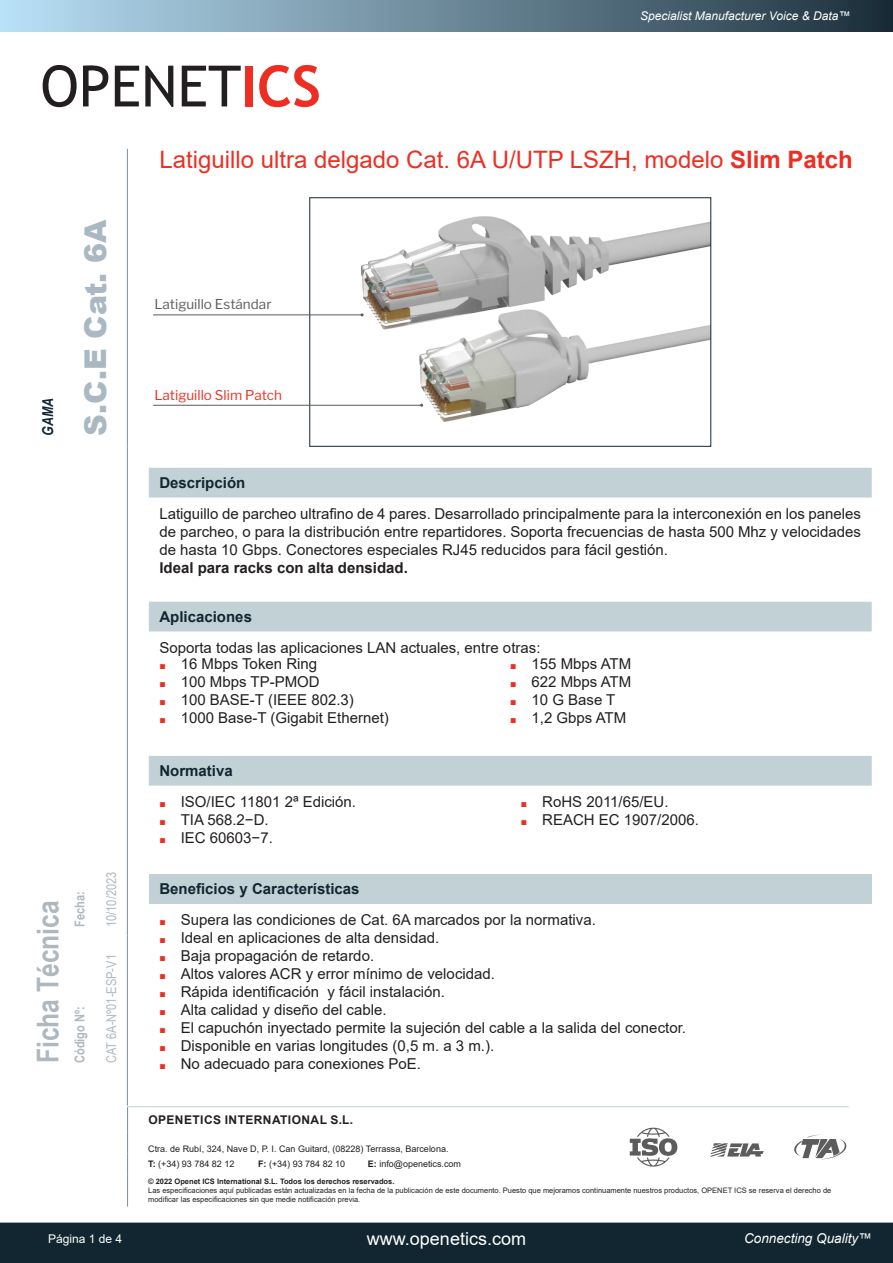
<style>
.page{position:relative;width:893px;height:1263px;background:#fff}
.page>*{position:absolute;margin:0;border:0;box-sizing:border-box;transform-origin:0 0}
.t1{font:57px "Trebuchet MS";color:#231f20}
.t2{font:700 30px "Arial Narrow";color:#aeb8be}
.t3{font:900 30px "Arial";color:#aab8c1}
.t4{font:24px "Arial";color:#ee2e22}
.t5{font:18px "Arial";color:#fff}
.t6{font:15px/18px "Arial";color:#231f20;text-align:justify}
.t7{font:700 15px "Arial";color:#122632}
.t8{font:700 15px "Arial";color:#231f20}
.t9{font:italic 700 15px "Arial Narrow";color:#122632}
.t10{font:13.5px "Arial Narrow";color:#aeb8be}
.t11{font:13.5px "Libre Franklin";color:#ee2e22}
.t12{font:italic 13.5px "Arial";color:#fff}
.t13{font:13.5px "Libre Franklin";color:#5c5c5c}
.t14{font:700 13.5px "Arial Narrow";color:#aeb8be}
.t15{font:italic 12px "Arial";color:#fff}
.t16{font:700 12px "Arial";letter-spacing:.035em;color:#231f20}
.t17{font:12px "Arial";color:#fff}
.t18{font:9px "Arial";color:#231f20}
.t19{font:7.5px/9px "Arial";color:#231f20}
.t20{font:700 7.5px "Arial";color:#231f20}
.s1{font-weight:700;color:#ee2e22}
.s2{font-weight:700}
.s3{font-size:10.5px;color:#ee2e22}
</style>
<div class="page">
<hr style="left:127px;top:149px;width:1px;height:297px;background:#7c8e9a">
<hr style="left:127px;top:446px;width:1px;height:489px;background:#7c8e9a">
<hr style="left:127px;top:935px;width:1px;height:171px;background:#7c8e9a">
<div style="left:0;top:0;width:893px;height:32px;background:linear-gradient(to right,#bae1f7,#1d303c)"></div>
<svg style="left:149px;top:468px;width:723px;height:318px"></svg>
<div style="left:149px;top:874px;width:723px;height:30px;background:#c2d1d5"></div>
<img style="left:312px;top:216px;width:397px;height:206px">
<div style="left:0;top:1222px;width:893px;height:41px;background:#122632"></div>
<hr style="left:127px;top:1175px;width:1px;height:31px;background:#7c8e9a">
<svg style="left:127px;top:1106px;width:21px;height:69px"></svg>
<hr style="left:148px;top:1106px;width:110px;height:1px;background:#c2d1d5">
<hr style="left:258px;top:1106px;width:110px;height:1px;background:#c2d1d5">
<hr style="left:368px;top:1106px;width:481px;height:1px;background:#c2d1d5">
<svg style="left:794px;top:1134px;width:52px;height:25px"></svg>
<svg style="left:710px;top:1143px;width:54px;height:13px"></svg>
<svg style="left:630px;top:1128px;width:47px;height:38px"></svg>
<hr style="left:153px;top:314px;width:209px;height:1px;background:#5c5c5c">
<hr style="left:153px;top:405px;width:269px;height:1px;background:#5c5c5c">
<p class="t1" style="left:40px;top:50px;width:282px">OPENET<span class="s1">ICS</span></p>
<p class="t15" style="left:640px;top:8px;width:212px">Specialist Manufacturer Voice &amp; Data™</p>
<p class="t9" style="left:37px;top:436px;width:39px;rotate:-90deg">GAMA</p>
<p class="t3" style="left:74px;top:436px;width:218px;rotate:-90deg">S.C.E Cat. 6A</p>
<p class="t2" style="left:25px;top:1063px;width:164px;rotate:-90deg">Ficha Técnica</p>
<p class="t14" style="left:69px;top:927px;width:37px;rotate:-90deg">Fecha:</p>
<p class="t14" style="left:69px;top:1063px;width:58px;rotate:-90deg">Código Nº:</p>
<p class="t10" style="left:102px;top:927px;width:57px;rotate:-90deg">10/10/2023</p>
<p class="t10" style="left:102px;top:1063px;width:110px;rotate:-90deg">CAT 6A-Nº01-ESP-V1</p>
<p class="t4" style="left:159px;top:143px;width:695px">Latiguillo ultra delgado Cat. 6A U/UTP LSZH, modelo <span class="s2">Slim Patch</span></p>
<p class="t13" style="left:154px;top:296px;width:119px">Latiguillo Estándar</p>
<p class="t11" style="left:154px;top:387px;width:129px">Latiguillo Slim Patch</p>
<p class="t7" style="left:159px;top:472px;width:87px">Descripción</p>
<p class="t6" style="left:159px;top:505px;width:703px">Latiguillo de parcheo ultrafino de 4 pares. Desarrollado principalmente para la interconexión en los paneles de parcheo, o para la distribución entre repartidores. Soporta frecuencias de hasta 500 Mhz y velocidades de hasta 10 Gbps. Conectores especiales RJ45 reducidos para fácil gestión.</p>
<p class="t8" style="left:159px;top:557px;width:250px">Ideal para racks con alta densidad.</p>
<p class="t7" style="left:159px;top:606px;width:94px">Aplicaciones</p>
<p class="t6" style="left:159px;top:639px;width:383px">Soporta todas las aplicaciones LAN actuales, entre otras:</p>
<p class="t6" style="left:159px;top:655px;width:159px"><span class="s3">■</span> 16 Mbps Token Ring</p>
<p class="t6" style="left:159px;top:673px;width:162px"><span class="s3">■</span> 100 Mbps TP-PMOD</p>
<p class="t6" style="left:159px;top:691px;width:196px"><span class="s3">■</span> 100 BASE-T (IEEE 802.3)</p>
<p class="t6" style="left:159px;top:709px;width:231px"><span class="s3">■</span> 1000 Base-T (Gigabit Ethernet)</p>
<p class="t6" style="left:510px;top:655px;width:123px"><span class="s3">■</span> 155 Mbps ATM</p>
<p class="t6" style="left:510px;top:673px;width:123px"><span class="s3">■</span> 622 Mbps ATM</p>
<p class="t6" style="left:510px;top:691px;width:107px"><span class="s3">■</span> 10 G Base T</p>
<p class="t6" style="left:510px;top:709px;width:118px"><span class="s3">■</span> 1,2 Gbps ATM</p>
<p class="t7" style="left:159px;top:760px;width:75px">Normativa</p>
<p class="t6" style="left:159px;top:793px;width:198px"><span class="s3">■</span> ISO/IEC 11801 2ª Edición.</p>
<p class="t6" style="left:159px;top:811px;width:111px"><span class="s3">■</span> TIA 568.2−D.</p>
<p class="t6" style="left:159px;top:829px;width:115px"><span class="s3">■</span> IEC 60603−7.</p>
<p class="t6" style="left:521px;top:793px;width:149px"><span class="s3">■</span> RoHS 2011/65/EU.</p>
<p class="t6" style="left:521px;top:811px;width:179px"><span class="s3">■</span> REACH EC 1907/2006.</p>
<p class="t7" style="left:159px;top:878px;width:202px">Beneficios y Características</p>
<p class="t6" style="left:159px;top:911px;width:438px"><span class="s3">■</span> Supera las condiciones de Cat. 6A marcados por la normativa.</p>
<p class="t6" style="left:159px;top:929px;width:281px"><span class="s3">■</span> Ideal en aplicaciones de alta densidad.</p>
<p class="t6" style="left:159px;top:947px;width:216px"><span class="s3">■</span> Baja propagación de retardo.</p>
<p class="t6" style="left:159px;top:965px;width:337px"><span class="s3">■</span> Altos valores ACR y error mínimo de velocidad.</p>
<p class="t6" style="left:159px;top:983px;width:287px"><span class="s3">■</span> Rápida identificación y fácil instalación.</p>
<p class="t6" style="left:159px;top:1001px;width:229px"><span class="s3">■</span> Alta calidad y diseño del cable.</p>
<p class="t6" style="left:159px;top:1019px;width:528px"><span class="s3">■</span> El capuchón inyectado permite la sujeción del cable a la salida del conector.</p>
<p class="t6" style="left:159px;top:1037px;width:336px"><span class="s3">■</span> Disponible en varias longitudes (0,5 m. a 3 m.).</p>
<p class="t6" style="left:159px;top:1055px;width:263px"><span class="s3">■</span> No adecuado para conexiones PoE.</p>
<p class="t16" style="left:148px;top:1111px;width:206px">OPENETICS INTERNATIONAL S.L.</p>
<p class="t18" style="left:148px;top:1142px;width:302px">Ctra. de Rubí, 324, Nave D, P. I. Can Guitard, (08228) Terrassa, Barcelona.</p>
<p class="t18" style="left:148px;top:1158px;width:88px"><span class="s2">T:</span> (+34) 93 784 82 12</p>
<p class="t18" style="left:258px;top:1158px;width:89px"><span class="s2">F:</span> (+34) 93 784 82 10</p>
<p class="t18" style="left:368px;top:1158px;width:95px"><span class="s2">E:</span> info@openetics.com</p>
<p class="t20" style="left:148px;top:1176px;width:248px">© 2022 Openet ICS International S.L. Todos los derechos reservados.</p>
<p class="t19" style="left:148px;top:1186px;width:685px">Las especificaciones aquí publicadas están actualizadas en la fecha de la publicación de este documento. Puesto que mejoramos continuamente nuestros productos, OPENET ICS se reserva el derecho de modificar las especificaciones sin que medie notificación previa.</p>
<p class="t17" style="left:48px;top:1230px;width:76px">Página 1 de 4</p>
<p class="t5" style="left:367px;top:1226px;width:161px">www.openetics.com</p>
<p class="t12" style="left:744px;top:1230px;width:129px">Connecting Quality™</p>
</div>
